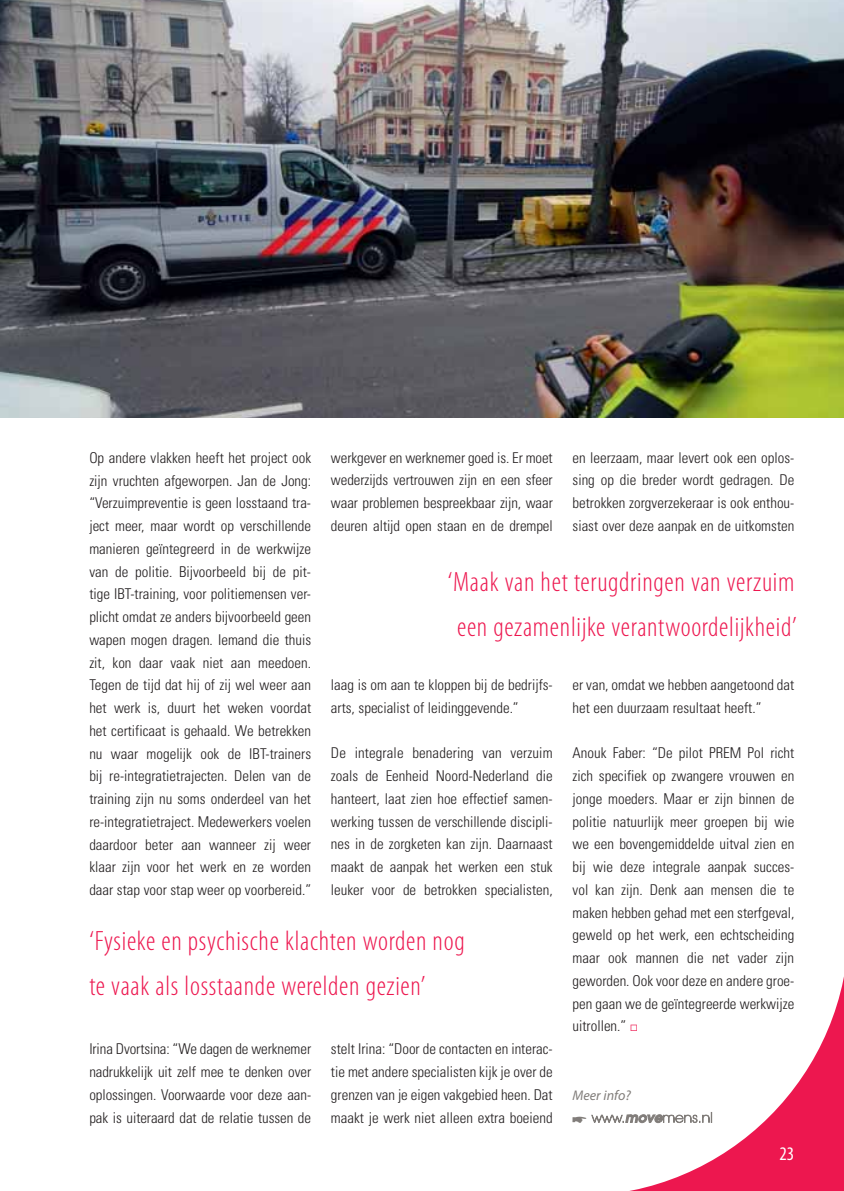
<style>
.page{position:relative;width:844px;height:1191px;background:#fff}
.page>*{position:absolute;margin:0;border:0;box-sizing:border-box;transform-origin:0 0}
.t1{font:300 condensed 28px/45.5px "Myriad Pro";letter-spacing:.025em;color:#ed174f}
.t2{font:condensed 19.25px "Myriad Pro";color:#fff}
.t3{font:300 condensed 14.88px/22.8px "Univers";color:#231f20;text-align:justify}
.t4{font:italic 14px "Myriad Pro";color:#817d7a}
.s1{font-family:"European Pi Three";font-weight:400;font-stretch:normal;color:#ed174f}
</style>
<div class="page">
<svg style="left:594px;top:981px;width:249px;height:210px"></svg>
<img style="left:0;top:0;width:843px;height:417px">
<svg style="left:591px;top:1112px;width:121px;height:10px"></svg>
<p class="t3" style="left:572px;top:447px;width:223px">en leerzaam, maar levert ook een oplos&shy;sing op die breder wordt gedragen. De betrokken zorgverzekeraar is ook enthou&shy;siast over deze aanpak en de uitkomsten</p>
<p class="t3" style="left:89px;top:447px;width:223px">Op andere vlakken heeft het project ook zijn vruchten afgeworpen. Jan de Jong: “Verzuimpreventie is geen losstaand tra&shy;ject meer, maar wordt op verschillende manieren geïntegreerd in de werkwijze van de politie. Bijvoorbeeld bij de pit&shy;tige IBT-training, voor politiemensen ver&shy;plicht omdat ze anders bijvoorbeeld geen wapen mogen dragen. Iemand die thuis zit, kon daar vaak niet aan meedoen.<br>Tegen de tijd dat hij of zij wel weer aan het werk is, duurt het weken voordat het certificaat is gehaald. We betrekken nu waar mogelijk ook de IBT-trainers bij re-integratietrajecten. Delen van de training zijn nu soms onderdeel van het re-integratietraject. Medewerkers voelen daardoor beter aan wanneer zij weer klaar zijn voor het werk en ze worden daar stap voor stap weer op voorbereid.”</p>
<p class="t3" style="left:331px;top:447px;width:223px">werkgever en werknemer goed is. Er moet wederzijds vertrouwen zijn en een sfeer waar problemen bespreekbaar zijn, waar deuren altijd open staan en de drempel</p>
<h1 class="t1" style="left:447px;top:560px;width:350px;text-align:center">‘Maak van het terugdringen van verzuim een gezamenlijke verantwoordelijkheid’</h1>
<p class="t3" style="left:572px;top:675px;width:223px">er van, omdat we hebben aangetoond dat het een duurzaam resultaat heeft.”</p>
<p class="t3" style="left:572px;top:743px;width:223px">Anouk Faber: “De pilot PREM Pol richt zich specifiek op zwangere vrouwen en jonge moeders. Maar er zijn binnen de politie natuurlijk meer groepen bij wie we een bovengemiddelde uitval zien en bij wie deze integrale aanpak succes&shy;vol kan zijn. Denk aan mensen die te maken hebben gehad met een sterfgeval, geweld op het werk, een echtscheiding maar ook mannen die net vader zijn geworden. Ook voor deze en andere groe&shy;pen gaan we de geïntegreerde werkwijze uitrollen.” <span class="s1">-</span></p>
<p class="t3" style="left:331px;top:675px;width:223px">laag is om aan te kloppen bij de bedrijfs&shy;arts, specialist of leidinggevende.”</p>
<p class="t3" style="left:331px;top:743px;width:223px">De integrale benadering van verzuim zoals de Eenheid Noord-Nederland die hanteert, laat zien hoe effectief samen&shy;werking tussen de verschillende discipli&shy;nes in de zorgketen kan zijn. Daarnaast maakt de aanpak het werken een stuk leuker voor de betrokken specialisten,</p>
<h1 class="t1" style="left:89px;top:919px;width:377px">‘Fysieke en psychische klachten worden nog te vaak als losstaande werelden gezien’</h1>
<p class="t3" style="left:89px;top:1039px;width:223px">Irina Dvortsina: “We dagen de werknemer nadrukkelijk uit zelf mee te denken over oplossingen. Voorwaarde voor deze aan&shy;pak is uiteraard dat de relatie tussen de</p>
<p class="t3" style="left:331px;top:1039px;width:223px">stelt Irina: “Door de contacten en interac&shy;tie met andere specialisten kijk je over de grenzen van je eigen vakgebied heen. Dat maakt je werk niet alleen extra boeiend</p>
<p class="t4" style="left:572px;top:1090px;width:60px">Meer info?</p>
<p class="t2" style="left:779px;top:1146px;width:16px">23</p>
</div>
